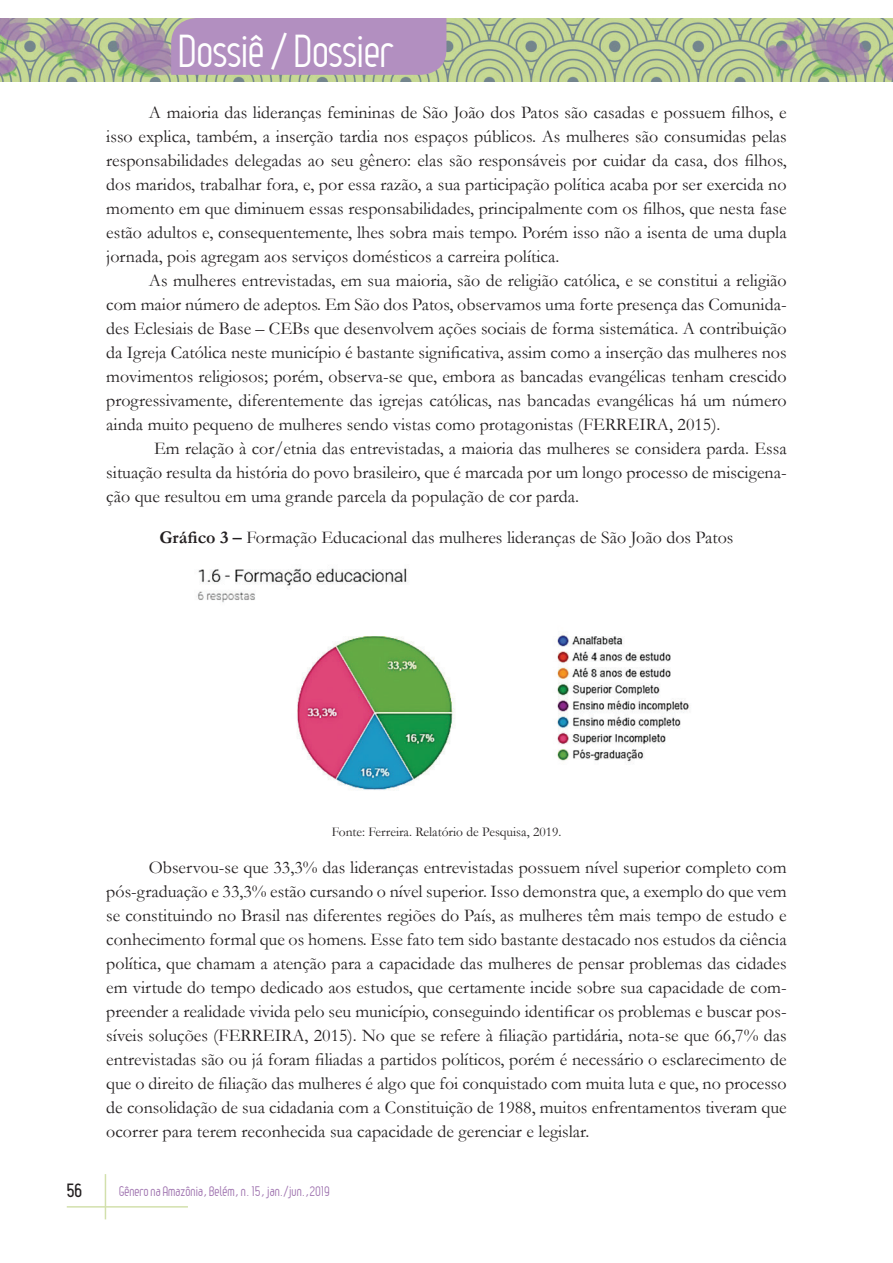
<style>
.page{position:relative;width:893px;height:1263px;background:#fff}
.page>*{position:absolute;margin:0;border:0;box-sizing:border-box;transform-origin:0 0}
.t1{font:45px "Leger";letter-spacing:-.01em;color:#fff}
.Texto{font:18px/24px "Garamond";color:#231f20;text-align:justify}
.Título_1-imgs{font:18px "Garamond";color:#231f20}
.t2{font:700 18px "Leger";color:#231f20}
.t3{font:13.5px "Leger";color:#9f73af}
.Fonte{font:13.5px "Garamond";color:#231f20}
.s1{font-weight:700}
</style>
<div class="page">
<hr style="left:105px;top:1174px;width:1px;height:45px;background:#d2e0ac">
<hr style="left:67px;top:1206px;width:121px;height:1px;background:#d2e0ac">
<img style="left:0;top:18px;width:893px;height:64px">
<div style="left:171px;top:18px;width:275px;height:57px;background:#b28fc0"></div>
<img style="left:196px;top:568px;width:493px;height:222px">
<h1 class="t1" style="left:179px;top:26px;width:216px">Dossiê / Dossier</h1>
<p class="Texto" style="left:106px;top:100px;width:682px;text-indent:43px">A maioria das lideranças femininas de São João dos Patos são casadas e possuem filhos, e isso explica, também, a inserção tardia nos espaços públicos. As mulheres são consumidas pelas responsabilidades delegadas ao seu gênero: elas são responsáveis por cuidar da casa, dos filhos, dos maridos, trabalhar fora, e, por essa razão, a sua participação política acaba por ser exercida no momento em que diminuem essas responsabilidades, principalmente com os filhos, que nesta fase estão adultos e, consequentemente, lhes sobra mais tempo. Porém isso não a isenta de uma dupla jornada, pois agregam aos serviços domésticos a carreira política.</p>
<p class="Texto" style="left:106px;top:268px;width:682px;text-indent:43px">As mulheres entrevistadas, em sua maioria, são de religião católica, e se constitui a religião com maior número de adeptos. Em São dos Patos, observamos uma forte presença das Comunida&shy;des Eclesiais de Base – CEBs que desenvolvem ações sociais de forma sistemática. A contribuição da Igreja Católica neste município é bastante significativa, assim como a inserção das mulheres nos movimentos religiosos; porém, observa-se que, embora as bancadas evangélicas tenham crescido progressivamente, diferentemente das igrejas católicas, nas bancadas evangélicas há um número ainda muito pequeno de mulheres sendo vistas como protagonistas (FERREIRA, 2015).</p>
<p class="Texto" style="left:106px;top:436px;width:682px;text-indent:48px">Em relação à cor/etnia das entrevistadas, a maioria das mulheres se considera parda. Essa situação resulta da história do povo brasileiro, que é marcada por um longo processo de miscigena&shy;ção que resultou em uma grande parcela da população de cor parda.</p>
<p class="Título_1-imgs" style="left:159px;top:525px;width:576px"><span class="s1">Gráfico 3 –</span> Formação Educacional das mulheres lideranças de São João dos Patos</p>
<p class="Fonte" style="left:332px;top:823px;width:231px">Fonte: Ferreira. Relatório de Pesquisa, 2019.</p>
<p class="Texto" style="left:106px;top:855px;width:682px;text-indent:43px">Observou-se que 33,3% das lideranças entrevistadas possuem nível superior completo com pós-graduação e 33,3% estão cursando o nível superior. Isso demonstra que, a exemplo do que vem se constituindo no Brasil nas diferentes regiões do País, as mulheres têm mais tempo de estudo e conhecimento formal que os homens. Esse fato tem sido bastante destacado nos estudos da ciência política, que chamam a atenção para a capacidade das mulheres de pensar problemas das cidades em virtude do tempo dedicado aos estudos, que certamente incide sobre sua capacidade de com&shy;preender a realidade vivida pelo seu município, conseguindo identificar os problemas e buscar pos&shy;síveis soluções (FERREIRA, 2015). No que se refere à filiação partidária, nota-se que 66,7% das entrevistadas são ou já foram filiadas a partidos políticos, porém é necessário o esclarecimento de que o direito de filiação das mulheres é algo que foi conquistado com muita luta e que, no processo de consolidação de sua cidadania com a Constituição de 1988, muitos enfrentamentos tiveram que ocorrer para terem reconhecida sua capacidade de gerenciar e legislar.</p>
<p class="t2" style="left:67px;top:1180px;width:17px">56</p>
<p class="t3" style="left:119px;top:1183px;width:212px">Gênero na Amazônia, Belém, n. 15, jan./jun.,2019</p>
</div>
